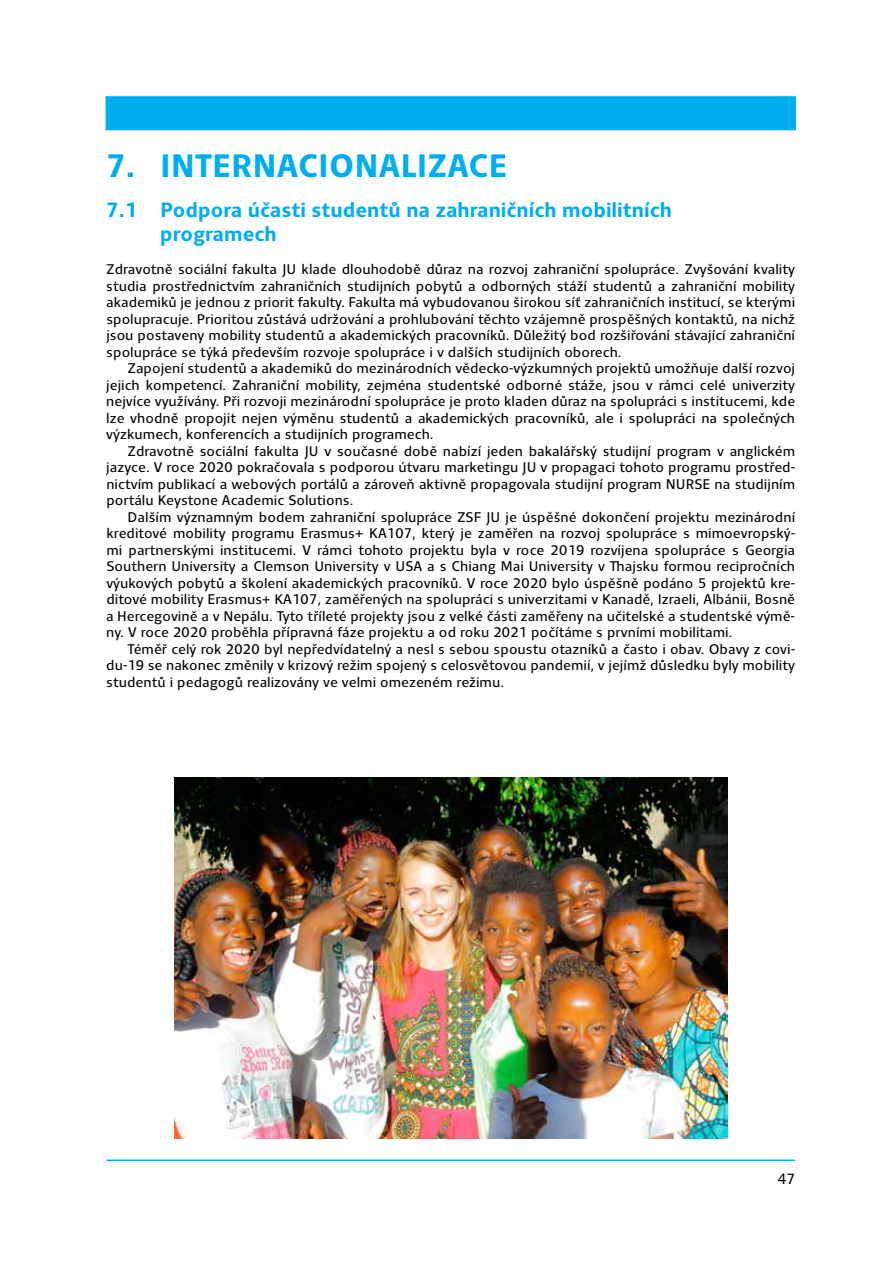
<style>
.page{position:relative;width:893px;height:1263px;background:#fff}
.page>*{position:absolute;margin:0;border:0;box-sizing:border-box;transform-origin:0 0}
.t1{font:700 33px "Clara Sans";color:#00aeef}
.t2{font:700 21px/24px "Clara Sans";color:#00aeef}
.t3{font:15px "Clara Sans";color:#000}
.t4{font:14.25px/16.5px "Clara Sans";color:#000;text-align:justify}
</style>
<div class="page">
<hr style="left:106px;top:1159px;width:689px;height:2px;background:#00aeef">
<div style="left:106px;top:96px;width:690px;height:34px;background:#00aeef;border:2px solid #00aeef"></div>
<img style="left:174px;top:778px;width:553px;height:361px">
<h1 class="t1" style="left:106px;top:147px;width:233px">7. internaciona</h1>
<h1 class="t1" style="left:400px;top:147px;width:109px">lizace</h1>
<h2 class="t2" style="left:160px;top:198px;width:513px;text-indent:-54px">7.1 Podpora účasti studentů na zahraničních mobilitních programech</h2>
<p class="t4" style="left:106px;top:261px;width:690px">Zdravotně sociální fakulta JU klade dlouhodobě důraz na rozvoj zahraniční spolupráce. Zvyšování kvality studia prostřednictvím zahraničních studijních pobytů a odborných stáží studentů a zahraniční mobility akademiků je jednou z priorit fakulty. Fakulta má vybudovanou širokou síť zahraničních institucí, se kterými spolupracuje. Prioritou zůstává udržování a prohlubování těchto vzájemně prospěšných kontaktů, na nichž jsou postaveny mobility studentů a akademických pracovníků. Důležitý bod rozšiřování stávající zahraniční spolupráce se týká především rozvoje spolupráce i v dalších studijních oborech.</p>
<p class="t4" style="left:106px;top:360px;width:690px;text-indent:21px">Zapojení studentů a akademiků do mezinárodních vědecko-výzkumných projektů umožňuje další rozvoj jejich kompetencí. Zahraniční mobility, zejména studentské odborné stáže, jsou v rámci celé univerzity nejvíce využívány. Při rozvoji mezinárodní spolupráce je proto kladen důraz na spolupráci s institucemi, kde lze vhodně propojit nejen výměnu studentů a akademických pracovníků, ale i spolupráci na společných výzkumech, konferencích a studijních programech.</p>
<p class="t4" style="left:106px;top:443px;width:690px;text-indent:21px">Zdravotně sociální fakulta JU v současné době nabízí jeden bakalářský studijní program v anglickém jazyce. V roce 2020 pokračovala s podporou útvaru marketingu JU v propagaci tohoto programu prostřed&shy;nictvím publikací a webových portálů a zároveň aktivně propagovala studijní program NURSE na studijním portálu Keystone Academic Solutions.</p>
<p class="t4" style="left:106px;top:509px;width:690px;text-indent:21px">Dalším významným bodem zahraniční spolupráce ZSF JU je úspěšné dokončení projektu mezinárodní kreditové mobility programu Erasmus+ KA107, který je zaměřen na rozvoj spolupráce s mimoevropský&shy;mi partnerskými institucemi. V rámci tohoto projektu byla v roce 2019 rozvíjena spolupráce s Georgia Southern University a Clemson University v USA a s Chiang Mai University v Thajsku formou recipročních výukových pobytů a školení akademických pracovníků. V roce 2020 bylo úspěšně podáno 5 projektů kre&shy;ditové mobility Erasmus+ KA107, zaměřených na spolupráci s univerzitami v Kanadě, Izraeli, Albánii, Bosně a Hercegovině a v Nepálu. Tyto tříleté projekty jsou z velké části zaměřeny na učitelské a studentské výmě&shy;ny. V roce 2020 proběhla přípravná fáze projektu a od roku 2021 počítáme s prvními mobilitami.</p>
<p class="t4" style="left:106px;top:641px;width:690px;text-indent:21px">Téměř celý rok 2020 byl nepředvídatelný a nesl s sebou spoustu otazníků a často i obav. Obavy z covi&shy;du-19 se nakonec změnily v krizový režim spojený s celosvětovou pandemií, v jejímž důsledku byly mobility studentů i pedagogů realizovány ve velmi omezeném režimu.</p>
<p class="t3" style="left:778px;top:1171px;width:19px">47</p>
</div>
